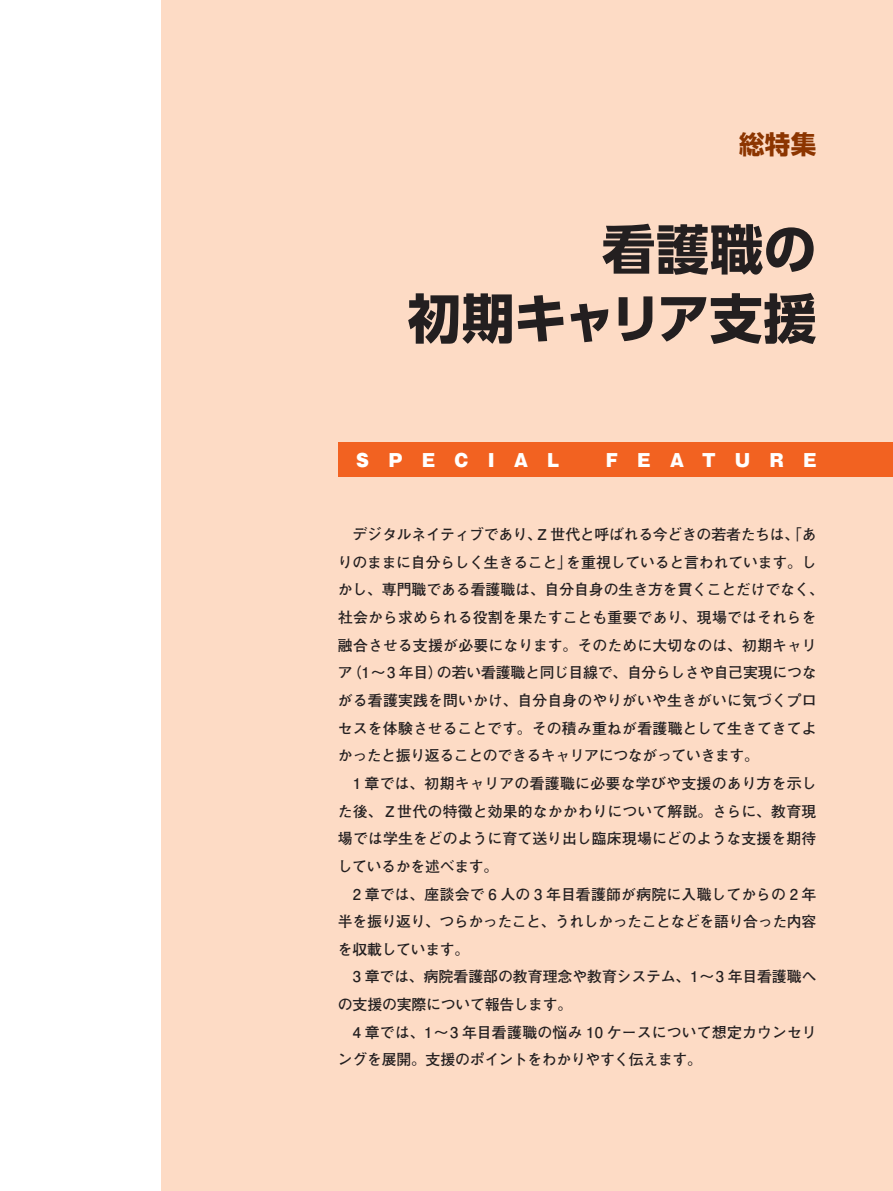
<style>
.page{position:relative;width:893px;height:1191px;background:#fff}
.page>*{position:absolute;margin:0;border:0;box-sizing:border-box;transform-origin:0 0}
.t1{font:700 53.1px/69.2px "UD Shin Go Pro";letter-spacing:-.005em;color:#231f20;text-align:right}
.t2{font:700 25.5px "Shin Go Pro";color:#8c3500}
.t3{font:900 16.95px "Gothic MB101 Pro";letter-spacing:1.16em;color:#fff}
.t4{font:700 14.85px/27.6px "Futo Go B101 Pro";letter-spacing:-.005em;color:#231f20}
</style>
<div class="page">
<div style="left:162px;top:0;width:731px;height:1191px;background:#fddbc5"></div>
<div style="left:338px;top:442px;width:555px;height:34px;background:#f26221"></div>
<h2 class="t2" style="left:739px;top:124px;width:79px">総特集</h2>
<h1 class="t1" style="left:408px;top:213px;width:410px">看護職の<br>初期キャリア支援</h1>
<p class="t3" style="left:356px;top:446px;width:205px">SPECIAL</p>
<p class="t3" style="left:606px;top:446px;width:212px">FEATURE</p>
<p class="t4" style="left:338px;top:519px;width:488px">　デジタルネイティブであり、Z 世代と呼ばれる今どきの若者たちは、「ありのままに自分らしく生きること」を重視していると言われています。しかし、専門職である看護職は、自分自身の生き方を貫くことだけでなく、社会から求められる役割を果たすことも重要であり、現場ではそれらを融合させる支援が必要になります。そのために大切なのは、初期キャリア（1～3 年目）の若い看護職と同じ目線で、自分らしさや自己実現につながる看護実践を問いかけ、自分自身のやりがいや生きがいに気づくプロセスを体験させることです。その積み重ねが看護職として生きてきてよかったと振り返ることのできるキャリアにつながっていきます。<br>　1 章では、初期キャリアの看護職に必要な学びや支援のあり方を示した後、Ｚ世代の特徴と効果的なかかわりについて解説。さらに、教育現場では学生をどのように育て送り出し臨床現場にどのような支援を期待しているかを述べます。<br>　2 章では、座談会で 6 人の 3 年目看護師が病院に入職してからの 2 年半を振り返り、つらかったこと、うれしかったことなどを語り合った内容を収載しています。<br>　3 章では、病院看護部の教育理念や教育システム、1～3 年目看護職への支援の実際について報告します。<br>　4 章では、1～3 年目看護職の悩み 10 ケースについて想定カウンセリングを展開。支援のポイントをわかりやすく伝えます。</p>
</div>
